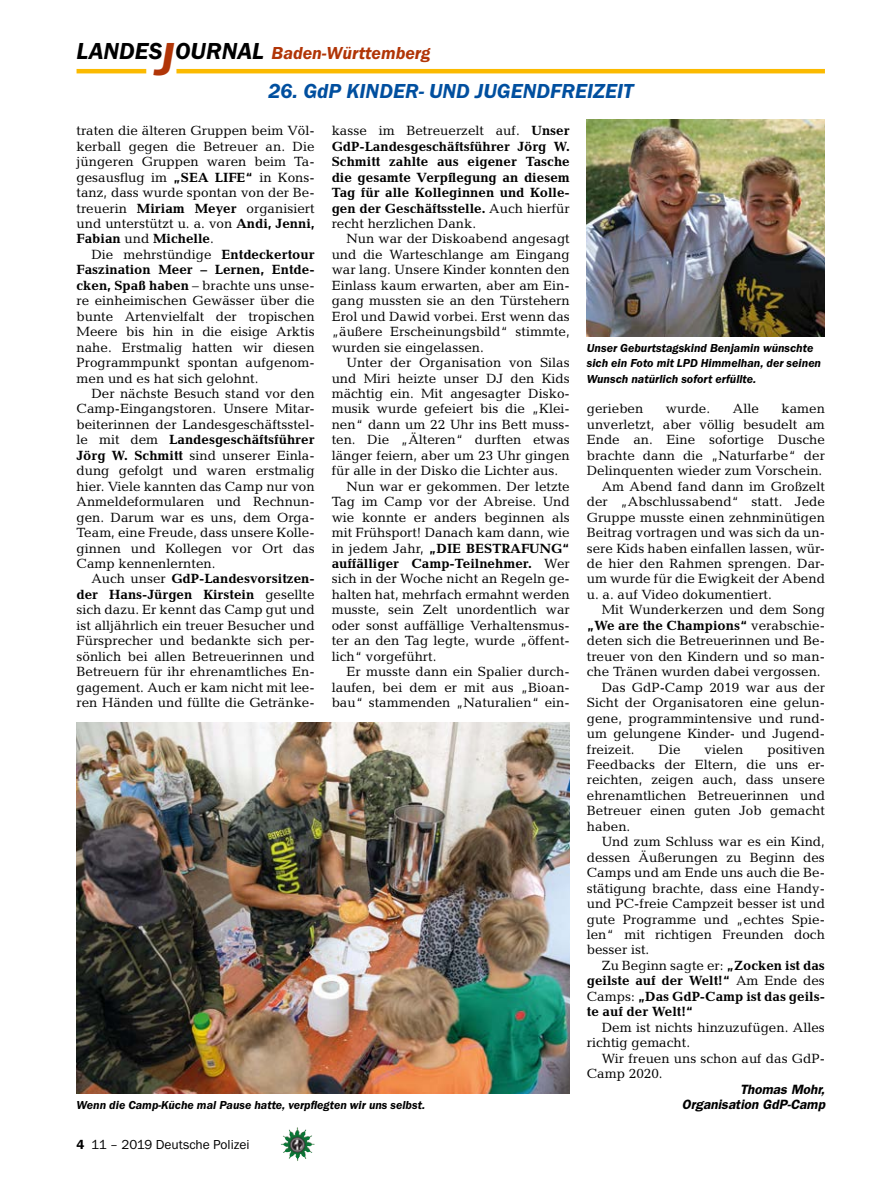
<style>
.page{position:relative;width:893px;height:1191px;background:#fff}
.page>*{position:absolute;margin:0;border:0;box-sizing:border-box;transform-origin:0 0}
.t1{font:italic 600 24px "Franklin Gothic Itc T";color:#000}
._01__RUBRIKENZEILE_o{font:italic 600 21px "Franklin Gothic Itc T";color:#004f9f}
.t2{font:italic 600 18px "Franklin Gothic Itc T";color:#b13507}
._09__GRUNDTEXT___Blo{font:13.5px/15.5px "Candida";color:#000;text-align:justify}
._09__GRUNDTEXT___Blo-2{font:700 13.5px/15.5px "Candida";color:#000;text-align:justify}
._13__UNTERSCHRIFT_Ar{font:italic 600 13.5px "Franklin Gothic";color:#000}
.t3{font:13.5px "Franklin Gothic Itc T";color:#000}
._12__BILDUNTERSCHRIF{font:italic 600 12px/15.5px "Franklin Gothic Itc T";color:#000}
.s1{font-size:48px;color:#b13507}
.s2{font-weight:700}
.s3{font-weight:400}
.s4{font-weight:600}
</style>
<div class="page">
<img style="left:281px;top:1128px;width:16px;height:24px">
<hr style="left:77px;top:69px;width:69px;height:4px;background:#fbba00">
<hr style="left:176px;top:69px;width:649px;height:4px;background:#fbba00">
<img style="left:587px;top:120px;width:238px;height:216px">
<img style="left:77px;top:722px;width:493px;height:371px">
<p class="t1" style="left:77px;top:37px;width:189px">LANDES<span class="s1">J</span>OURNAL</p>
<p class="t2" style="left:272px;top:42px;width:160px">Baden-Württemberg</p>
<p class="_01__RUBRIKENZEILE_o" style="left:268px;top:79px;width:367px">26. GdP KINDER- UND JUGENDFREIZEIT</p>
<p class="_09__GRUNDTEXT___Blo" style="left:77px;top:123px;width:240px">traten die älteren Gruppen beim Völ&shy;kerball gegen die Betreuer an. Die jüngeren Gruppen waren beim Ta&shy;gesausflug im <span class="s2">„SEA LIFE“</span> in Kons&shy;tanz, dass wurde spontan von der Be&shy;treuerin <span class="s2">Miriam Meyer</span> organisiert und unterstützt u. a. von <span class="s2">Andi, Jenni, Fabian</span> und <span class="s2">Michelle</span>.</p>
<p class="_09__GRUNDTEXT___Blo" style="left:77px;top:247px;width:240px;text-indent:15px">Die mehrstündige <span class="s2">Entdeckertour Faszination Meer – Lernen, Entde&shy;cken, Spaß haben</span> – brachte uns unse&shy;re einheimischen Gewässer über die bunte Artenvielfalt der tropischen Meere bis hin in die eisige Arktis nahe. Erstmalig hatten wir diesen Programmpunkt spontan aufgenom&shy;men und es hat sich gelohnt.</p>
<p class="_09__GRUNDTEXT___Blo" style="left:77px;top:386px;width:240px;text-indent:15px">Der nächste Besuch stand vor den Camp-Eingangstoren. Unsere Mitar&shy;beiterinnen der Landesgeschäftsstel&shy;le mit dem <span class="s2">Landesgeschäftsführer Jörg W. Schmitt</span> sind unserer Einla&shy;dung gefolgt und waren erstmalig hier. Viele kannten das Camp nur von Anmeldeformularen und Rechnun&shy;gen. Darum war es uns, dem Orga-Team, eine Freude, dass unsere Kolle&shy;ginnen und Kollegen vor Ort das Camp kennenlernten.</p>
<p class="_09__GRUNDTEXT___Blo" style="left:77px;top:571px;width:240px;text-indent:15px">Auch unser <span class="s2">GdP-Landesvorsitzen&shy;der Hans-Jürgen Kirstein</span> gesellte sich dazu. Er kennt das Camp gut und ist alljährlich ein treuer Besucher und Fürsprecher und bedankte sich per&shy;sönlich bei allen Betreuerinnen und Betreuern für ihr ehrenamtliches En&shy;gagement. Auch er kam nicht mit lee&shy;ren Händen und füllte die Getränke-</p>
<p class="_09__GRUNDTEXT___Blo-2" style="left:332px;top:123px;width:240px"><span class="s3">kasse im Betreuerzelt auf.</span> Unser GdP-Landesgeschäftsführer Jörg W.<br>Schmitt zahlte aus eigener Tasche die gesamte Verpflegung an diesem Tag für alle Kolleginnen und Kolle&shy;gen der Geschäftsstelle. <span class="s3">Auch hierfür recht herzlichen Dank.</span></p>
<p class="_09__GRUNDTEXT___Blo" style="left:332px;top:231px;width:240px;text-indent:15px">Nun war der Diskoabend angesagt und die Warteschlange am Eingang war lang. Unsere Kinder konnten den Einlass kaum erwarten, aber am Ein&shy;gang mussten sie an den Türstehern Erol und Dawid vorbei. Erst wenn das „äußere Erscheinungsbild“ stimmte, wurden sie eingelassen.</p>
<p class="_09__GRUNDTEXT___Blo" style="left:332px;top:355px;width:240px;text-indent:15px">Unter der Organisation von Silas und Miri heizte unser DJ den Kids mächtig ein. Mit angesagter Disko&shy;musik wurde gefeiert bis die „Klei&shy;nen“ dann um 22 Uhr ins Bett muss&shy;ten. Die „Älteren“ durften etwas länger feiern, aber um 23 Uhr gingen für alle in der Disko die Lichter aus.</p>
<p class="_09__GRUNDTEXT___Blo" style="left:332px;top:478px;width:240px;text-indent:15px">Nun war er gekommen. Der letzte Tag im Camp vor der Abreise. Und wie konnte er anders beginnen als mit Frühsport! Danach kam dann, wie in jedem Jahr, <span class="s2">„DIE BESTRAFUNG“ auffälliger Camp-Teilnehmer.</span> Wer sich in der Woche nicht an Regeln ge&shy;halten hat, mehrfach ermahnt werden musste, sein Zelt unordentlich war oder sonst auffällige Verhaltensmus&shy;ter an den Tag legte, wurde „öffent&shy;lich“ vorgeführt.</p>
<p class="_09__GRUNDTEXT___Blo" style="left:332px;top:664px;width:240px;text-indent:15px">Er musste dann ein Spalier durch&shy;laufen, bei dem er mit aus „Bioan&shy;bau“ stammenden „Naturalien“ ein-</p>
<p class="_12__BILDUNTERSCHRIF" style="left:587px;top:340px;width:236px">Unser Geburtstagskind Benjamin wünschte sich ein Foto mit LPD Himmelhan, der seinen<br>Wunsch natürlich sofort erfüllte.</p>
<p class="_09__GRUNDTEXT___Blo" style="left:587px;top:401px;width:240px;text-indent:195px">kamen unverletzt, aber völlig besudelt am Ende an. Eine sofortige Dusche brachte dann die „Naturfarbe“ der Delinquenten wieder zum Vorschein.</p>
<p class="_09__GRUNDTEXT___Blo" style="left:587px;top:478px;width:240px;text-indent:15px">Am Abend fand dann im Großzelt der „Abschlussabend“ statt. Jede Gruppe musste einen zehnminütigen Beitrag vortragen und was sich da un&shy;sere Kids haben einfallen lassen, wür&shy;de hier den Rahmen sprengen. Dar&shy;um wurde für die Ewigkeit der Abend u. a. auf Video dokumentiert.</p>
<p class="_09__GRUNDTEXT___Blo" style="left:587px;top:602px;width:240px;text-indent:15px">Mit Wunderkerzen und dem Song <span class="s2">„We are the Champions“</span> verabschie&shy;deten sich die Betreuerinnen und Be&shy;treuer von den Kindern und so man&shy;che Tränen wurden dabei vergossen.</p>
<p class="_09__GRUNDTEXT___Blo" style="left:587px;top:679px;width:240px;text-indent:15px">Das GdP-Camp 2019 war aus der Sicht der Organisatoren eine gelun&shy;gene, programmintensive und rund&shy;um gelungene Kinder- und Jugend&shy;freizeit.</p>
<p class="_09__GRUNDTEXT___Blo" style="left:587px;top:401px;width:58px">gerieben</p>
<p class="_09__GRUNDTEXT___Blo" style="left:666px;top:401px;width:46px">wurde.</p>
<p class="_09__GRUNDTEXT___Blo" style="left:733px;top:401px;width:28px">Alle</p>
<p class="_09__GRUNDTEXT___Blo" style="left:659px;top:741px;width:24px">Die</p>
<p class="_09__GRUNDTEXT___Blo" style="left:705px;top:741px;width:40px">vielen</p>
<p class="_09__GRUNDTEXT___Blo" style="left:587px;top:741px;width:240px;text-indent:181px">positiven Feedbacks der Eltern, die uns er&shy;reichten, zeigen auch, dass unsere ehrenamtlichen Betreuerinnen und Betreuer einen guten Job gemacht haben.</p>
<p class="_09__GRUNDTEXT___Blo" style="left:587px;top:834px;width:240px;text-indent:15px">Und zum Schluss war es ein Kind, dessen Äußerungen zu Beginn des Camps und am Ende uns auch die Be&shy;stätigung brachte, dass eine Handy&shy;und PC-freie Campzeit besser ist und gute Programme und „echtes Spie&shy;len“ mit richtigen Freunden doch besser ist.</p>
<p class="_09__GRUNDTEXT___Blo-2" style="left:587px;top:957px;width:240px;text-indent:15px"><span class="s3">Zu Beginn sagte er:</span> „Zocken ist das geilste auf der Welt!“ <span class="s3">Am Ende des Camps:</span> „Das GdP-Camp ist das geils&shy;te auf der Welt!“</p>
<p class="_09__GRUNDTEXT___Blo" style="left:587px;top:1019px;width:240px;text-indent:15px">Dem ist nichts hinzuzufügen. Alles richtig gemacht.</p>
<p class="_09__GRUNDTEXT___Blo" style="left:587px;top:1050px;width:240px;text-indent:15px">Wir freuen uns schon auf das GdP-<br>Camp 2020.</p>
<p class="_13__UNTERSCHRIFT_Ar" style="left:740px;top:1081px;width:86px">Thomas Mohr,</p>
<p class="_13__UNTERSCHRIFT_Ar" style="left:682px;top:1096px;width:145px">Organisation GdP-Camp</p>
<p class="_12__BILDUNTERSCHRIF" style="left:77px;top:1097px;width:350px">Wenn die Camp-Küche mal Pause hatte, verpflegten wir uns selbst.</p>
<p class="t3" style="left:77px;top:1136px;width:175px"><span class="s4">4</span> 11 – 2019 Deutsche Polizei</p>
</div>
